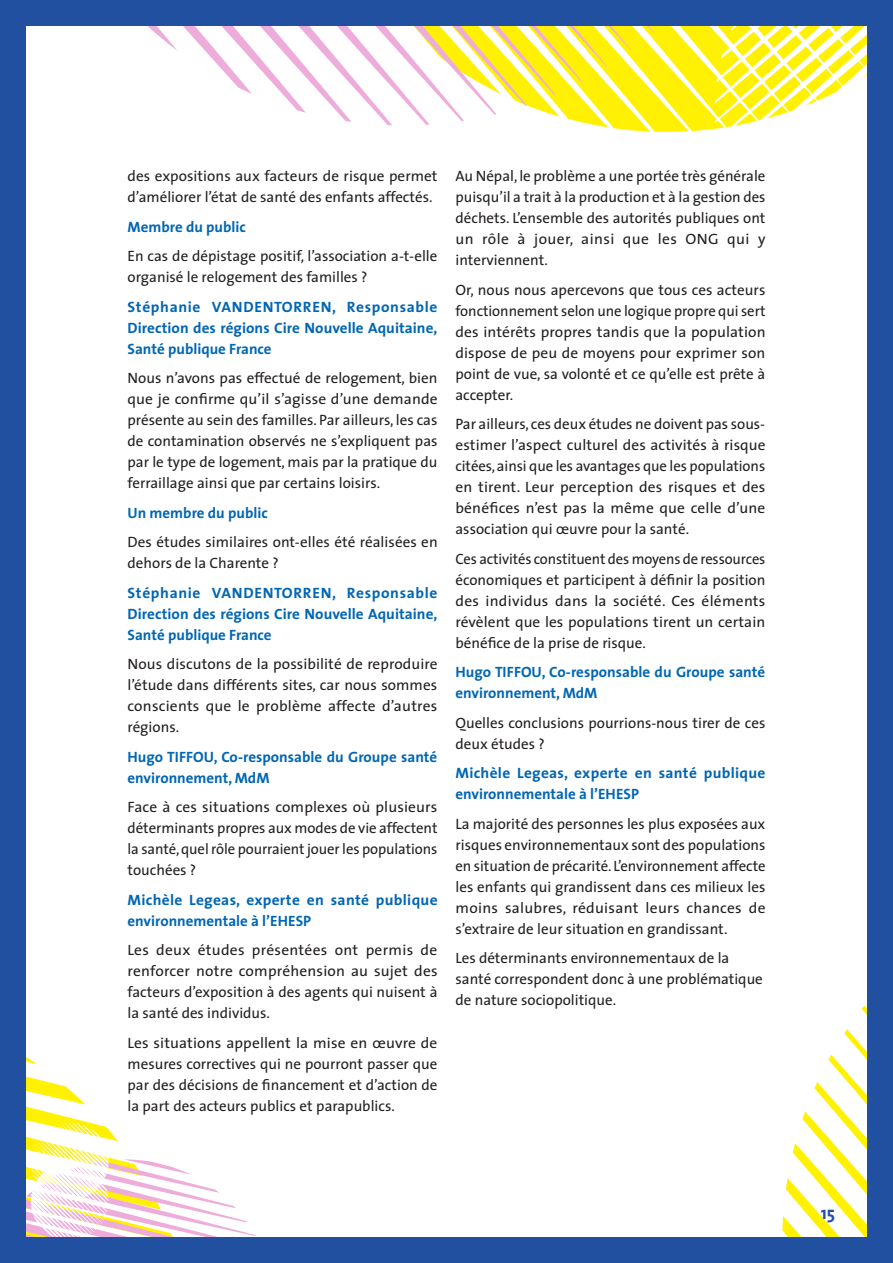
<style>
.page{position:relative;width:893px;height:1263px;background:#fff}
.page>*{position:absolute;margin:0;border:0;box-sizing:border-box;transform-origin:0 0}
.t1{font:700 18px "The Sans";color:#2150a1}
.t2{font:15px/21px "The Sans";color:#231f20;text-align:justify}
.t3{font:700 15px/21px "The Sans";color:#0166b3;text-align:justify}
.t4{font:700 15px/21px "The Sans";letter-spacing:.02em;color:#0166b3}
</style>
<div class="page">
<svg style="left:148px;top:26px;width:719px;height:106px"></svg>
<svg style="left:782px;top:1005px;width:85px;height:232px"></svg>
<svg style="left:26px;top:1057px;width:230px;height:180px"></svg>
<div style="left:0;top:0;width:26px;height:1263px;background:#2150a1"></div>
<div style="left:867px;top:0;width:26px;height:1263px;background:#2150a1"></div>
<div style="left:0;top:0;width:893px;height:26px;background:#2150a1"></div>
<div style="left:0;top:1237px;width:893px;height:26px;background:#2150a1"></div>
<p class="t2" style="left:128px;top:165px;width:311px">des expositions aux facteurs de risque permet d’améliorer l’état de santé des enfants affectés.</p>
<p class="t3" style="left:128px;top:216px;width:120px">Membre du public</p>
<p class="t2" style="left:128px;top:245px;width:311px">En cas de dépistage positif, l’association a-t-elle organisé le relogement des familles ?</p>
<p class="t3" style="left:128px;top:296px;width:311px">Stéphanie VANDENTORREN, Responsable Direction des régions Cire Nouvelle Aquitaine, Santé publique France</p>
<p class="t2" style="left:128px;top:367px;width:312px">Nous n’avons pas effectué de relogement, bien que je confirme qu’il s’agisse d’une demande présente au sein des familles. Par ailleurs, les cas de contamination observés ne s’expliquent pas par le type de logement, mais par la pratique du ferraillage ainsi que par certains loisirs.</p>
<p class="t3" style="left:128px;top:502px;width:142px">Un membre du public</p>
<p class="t2" style="left:128px;top:531px;width:312px">Des études similaires ont-elles été réalisées en dehors de la Charente ?</p>
<p class="t3" style="left:128px;top:582px;width:311px">Stéphanie VANDENTORREN, Responsable Direction des régions Cire Nouvelle Aquitaine, Santé publique France</p>
<p class="t2" style="left:128px;top:653px;width:311px">Nous discutons de la possibilité de reproduire l’étude dans différents sites, car nous sommes conscients que le problème affecte d’autres régions.</p>
<p class="t3" style="left:128px;top:746px;width:311px">Hugo TIFFOU, Co-responsable du Groupe santé environnement, MdM</p>
<p class="t2" style="left:128px;top:796px;width:311px">Face à ces situations complexes où plusieurs déterminants propres aux modes de vie affectent la santé, quel rôle pourraient jouer les populations touchées ?</p>
<p class="t4" style="left:128px;top:889px;width:312px">Michèle Legeas, experte en santé publique environnementale à l’EHESP</p>
<p class="t2" style="left:128px;top:939px;width:312px">Les deux études présentées ont permis de renforcer notre compréhension au sujet des facteurs d’exposition à des agents qui nuisent à la santé des individus.</p>
<p class="t2" style="left:128px;top:1032px;width:311px">Les situations appellent la mise en œuvre de mesures correctives qui ne pourront passer que par des décisions de financement et d’action de la part des acteurs publics et parapublics.</p>
<p class="t2" style="left:455px;top:165px;width:312px">Au Népal, le problème a une portée très générale puisqu’il a trait à la production et à la gestion des déchets. L’ensemble des autorités publiques ont un rôle à jouer, ainsi que les ONG qui y interviennent.</p>
<p class="t2" style="left:455px;top:279px;width:312px">Or, nous nous apercevons que tous ces acteurs fonctionnement selon une logique propre qui sert des intérêts propres tandis que la population dispose de peu de moyens pour exprimer son point de vue, sa volonté et ce qu’elle est prête à accepter.</p>
<p class="t2" style="left:455px;top:413px;width:312px">Par ailleurs, ces deux études ne doivent pas sous&shy;estimer l’aspect culturel des activités à risque citées, ainsi que les avantages que les populations en tirent. Leur perception des risques et des bénéfices n’est pas la même que celle d’une association qui œuvre pour la santé.</p>
<p class="t2" style="left:455px;top:548px;width:311px">Ces activités constituent des moyens de ressources économiques et participent à définir la position des individus dans la société. Ces éléments révèlent que les populations tirent un certain bénéfice de la prise de risque.</p>
<p class="t3" style="left:455px;top:661px;width:311px">Hugo TIFFOU, Co-responsable du Groupe santé environnement, MdM</p>
<p class="t2" style="left:455px;top:712px;width:311px">Quelles conclusions pourrions-nous tirer de ces deux études ?</p>
<p class="t4" style="left:455px;top:762px;width:312px">Michèle Legeas, experte en santé publique environnementale à l’EHESP</p>
<p class="t2" style="left:455px;top:813px;width:312px">La majorité des personnes les plus exposées aux risques environnementaux sont des populations en situation de précarité. L’environnement affecte les enfants qui grandissent dans ces milieux les moins salubres, réduisant leurs chances de s’extraire de leur situation en grandissant.</p>
<p class="t2" style="left:455px;top:947px;width:309px;text-align:left">Les déterminants environnementaux de la santé correspondent donc à une problématique de nature sociopolitique.</p>
<p class="t1" style="left:821px;top:1197px;width:16px">15</p>
</div>
